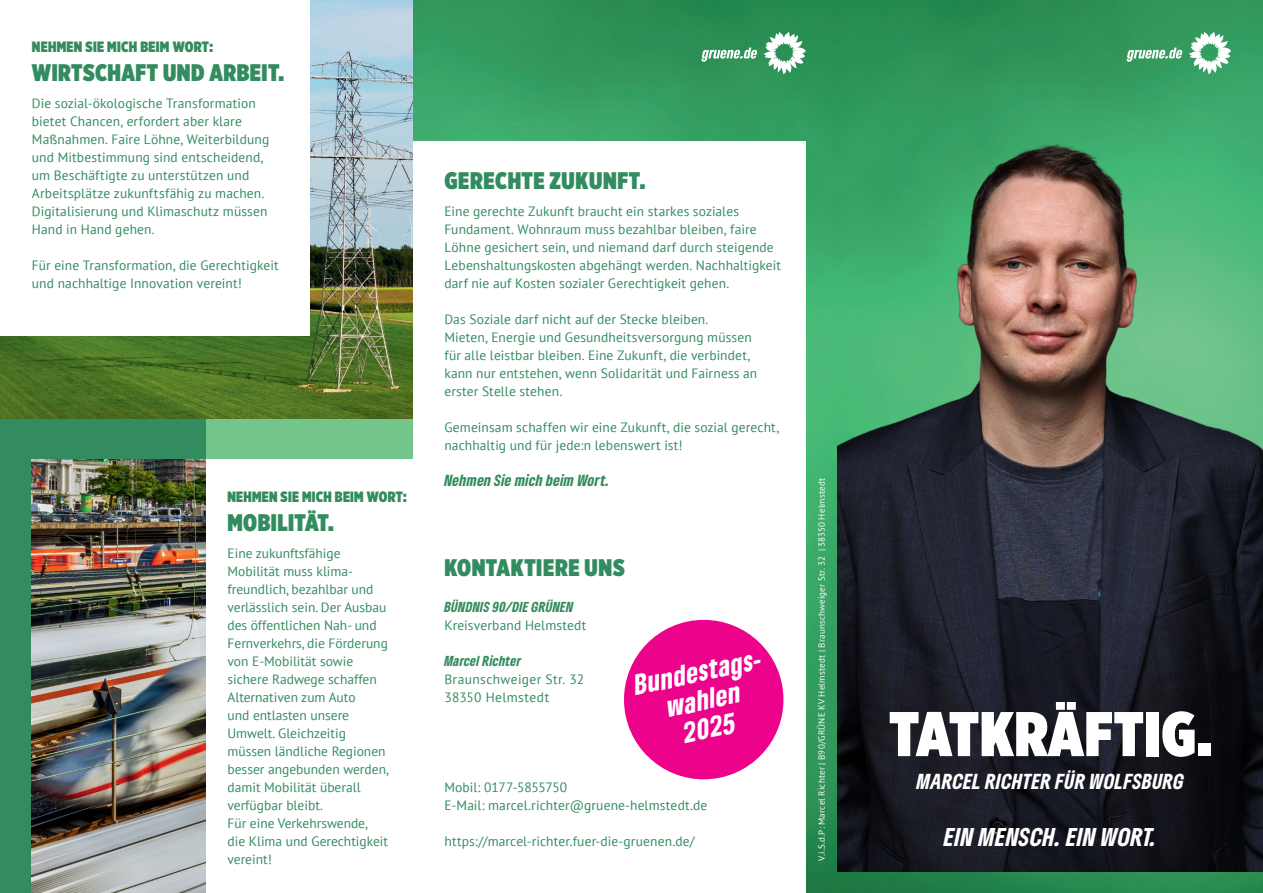
<style>
.page{position:relative;width:1263px;height:893px;background:#fff}
.page>*{position:absolute;margin:0;border:0;box-sizing:border-box;transform-origin:0 0}
.t1{font:900 63px "Gotham X Narrow";letter-spacing:.015em;color:#fff}
.t2{font:italic 900 condensed 27px/28.5px "Gruene Type";color:#fff;text-align:center}
.t3{font:900 24px "Gotham X Narrow";letter-spacing:.02em;color:#338c5f}
.t4{font:italic 900 condensed 24px "Gruene Type";letter-spacing:.025em;color:#fff}
.t5{font:italic 900 condensed 20.25px "Gruene Type";letter-spacing:.02em;color:#fff}
.t6{font:900 15px "Gotham X Narrow";letter-spacing:.02em;color:#338c5f}
.t7{font:italic 900 condensed 15px "Gruene Type";letter-spacing:.02em;color:#338c5f}
.t8{font:13.5px/18px "PT Sans";letter-spacing:.005em;color:#338c5f}
.t9{font:13.5px/18px "PT Sans";letter-spacing:.03em;color:#338c5f}
.t10{font:9px "PT Sans";letter-spacing:.025em;color:#fff}
.s1{font-family:"Gruene Type";font-weight:900;font-style:italic;font-stretch:condensed}
</style>
<div class="page">
<img style="left:412px;top:0;width:851px;height:893px">
<div style="left:412px;top:141px;width:394px;height:752px;background:#fff"></div>
<div style="left:0;top:0;width:412px;height:893px;background:#338c5f"></div>
<div style="left:206px;top:419px;width:206px;height:474px;background:#74c58b"></div>
<img style="left:0;top:0;width:412px;height:419px">
<img style="left:838px;top:54px;width:425px;height:818px">
<img style="left:32px;top:459px;width:174px;height:434px">
<div style="left:0;top:0;width:309px;height:336px;background:#fff"></div>
<div style="left:206px;top:459px;width:206px;height:434px;background:#fff"></div>
<svg style="left:764px;top:32px;width:42px;height:42px"></svg>
<svg style="left:701px;top:48px;width:56px;height:14px"></svg>
<svg style="left:1189px;top:32px;width:42px;height:42px"></svg>
<svg style="left:1127px;top:48px;width:55px;height:14px"></svg>
<svg style="left:624px;top:619px;width:160px;height:161px"></svg>
<div style="left:845px;top:657px;width:410px;height:146px;background:#231f20;opacity:.1"></div>
<p class="t6" style="left:32px;top:37px;width:183px">NEHMEN SIE MICH BEIM WORT:</p>
<p class="t3" style="left:32px;top:57px;width:254px">WIRTSCHAFT UND ARBEIT.</p>
<p class="t8" style="left:32px;top:94px;width:239px">Die sozial-ökologische Transformation bietet Chancen, erfordert aber klare Maßnahmen. Faire Löhne, Weiterbildung und Mitbestimmung sind entscheidend, um Beschäftigte zu unterstützen und Arbeitsplätze zukunftsfähig zu machen.<br>Digitalisierung und Klimaschutz müssen Hand in Hand gehen.</p>
<p class="t8" style="left:32px;top:256px;width:248px">Für eine Transformation, die Gerechtigkeit und nachhaltige Innovation vereint!</p>
<p class="t6" style="left:227px;top:487px;width:181px">NEHMEN SIE MICH BEIM WORT:</p>
<p class="t3" style="left:227px;top:507px;width:108px">MOBILITÄT.</p>
<p class="t8" style="left:227px;top:544px;width:162px">Eine zukunftsfähige<br>Mobilität muss klima&shy;freundlich, bezahlbar und verlässlich sein. Der Ausbau des öffentlichen Nah- und<br>Fernverkehrs, die Förderung von E-Mobilität sowie sichere Radwege schaffen<br>Alternativen zum Auto</p>
<p class="t8" style="left:227px;top:706px;width:123px">und entlasten unsere</p>
<p class="t8" style="left:227px;top:724px;width:163px">Umwelt. Gleichzeitig müssen ländliche Regionen besser angebunden werden, damit Mobilität überall verfügbar bleibt.<br>Für eine Verkehrswende,</p>
<p class="t8" style="left:227px;top:832px;width:162px">die Klima und Gerechtigkeit vereint!</p>
<p class="t3" style="left:444px;top:165px;width:202px">GERECHTE ZUKUNFT.</p>
<p class="t8" style="left:444px;top:202px;width:338px">Eine gerechte Zukunft braucht ein starkes soziales Fundament. Wohnraum muss bezahlbar bleiben, faire Löhne gesichert sein, und niemand darf durch steigende Lebenshaltungskosten abgehängt werden. Nachhaltigkeit darf nie auf Kosten sozialer Gerechtigkeit gehen.</p>
<p class="t8" style="left:444px;top:310px;width:309px">Das Soziale darf nicht auf der Stecke bleiben.<br>Mieten, Energie und Gesundheitsversorgung müssen</p>
<p class="t8" style="left:444px;top:346px;width:307px">für alle leistbar bleiben. Eine Zukunft, die verbindet,</p>
<p class="t8" style="left:444px;top:364px;width:314px">kann nur entstehen, wenn Solidarität und Fairness an erster Stelle stehen.</p>
<p class="t8" style="left:444px;top:418px;width:336px">Gemeinsam schaffen wir eine Zukunft, die sozial gerecht, nachhaltig und für jede:n lebenswert ist!</p>
<p class="t7" style="left:444px;top:470px;width:167px">Nehmen Sie mich beim Wort.</p>
<p class="t3" style="left:444px;top:552px;width:182px">KONTAKTIERE UNS</p>
<p class="t8" style="left:444px;top:598px;width:143px"><span class="s1">BÜNDNIS 90/DIE GRÜNEN<br></span>Kreisverband Helmstedt</p>
<p class="t9" style="left:444px;top:652px;width:141px"><span class="s1">Marcel Richter<br></span>Braunschweiger Str. 32</p>
<p class="t9" style="left:444px;top:688px;width:106px">38350 Helmstedt</p>
<p class="t2" style="left:631px;top:670px;width:137px;rotate:-12deg">Bundestags&shy;wahlen</p>
<p class="t2" style="left:681px;top:718px;width:54px;rotate:-12deg">2025</p>
<p class="t8" style="left:444px;top:778px;width:124px">Mobil: 0177-5855750</p>
<p class="t8" style="left:444px;top:796px;width:265px">E-Mail: marcel.richter@gruene-helmstedt.de</p>
<p class="t8" style="left:444px;top:832px;width:252px">https://marcel-richter.fuer-die-gruenen.de/</p>
<p class="t10" style="left:816px;top:861px;width:385px;rotate:-90deg">V.i.S.d.P: Marcel Richter | B90/GRÜNE KV Helmstedt | Braunschweiger Str. 32 | 38350 Helmstedt</p>
<p class="t1" style="left:889px;top:694px;width:324px">TATKRÄFTIG.</p>
<p class="t5" style="left:917px;top:768px;width:269px">MARCEL RICHTER FÜR WOLFSBURG</p>
<p class="t4" style="left:944px;top:821px;width:214px">EIN MENSCH. EIN WORT.</p>
</div>
